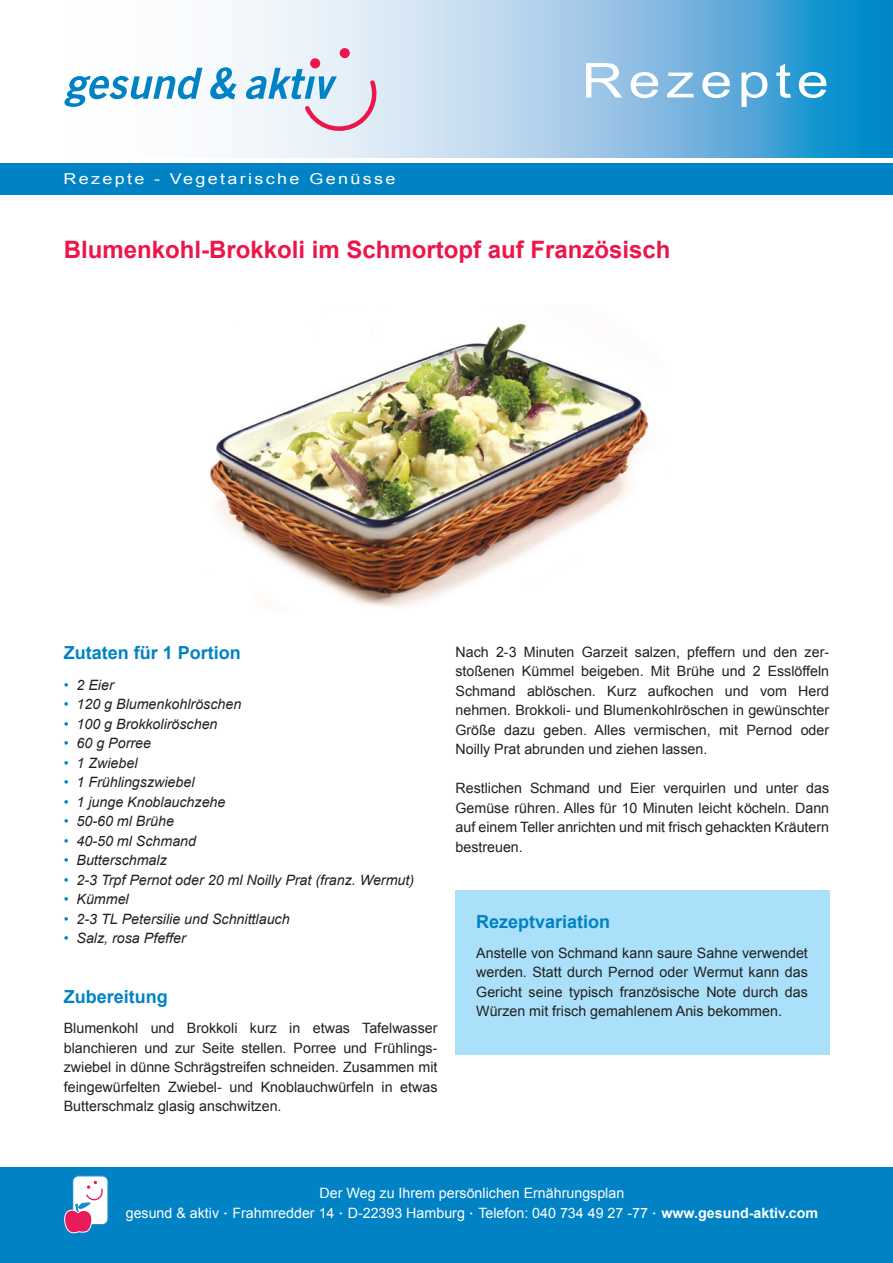
<style>
.page{position:relative;width:893px;height:1263px;background:#fff}
.page>*{position:absolute;margin:0;border:0;box-sizing:border-box;transform-origin:0 0}
.t1{font:48px "Arial";letter-spacing:.095em;color:#fff;scale:1.2 1}
.t2{font:700 24px "Arial";color:#ed164b}
.t3{font:700 18px "Arial";color:#0082c5}
.t4{font:15px "Arial";letter-spacing:.13em;color:#fff;scale:1.2 1}
.t5{font:14.25px/19.5px "Arial";color:#231f20;text-align:justify}
.t6{font:italic 14.25px "Arial";color:#231f20}
.t7{font:14.25px/19.5px "Arial";color:#fff;text-align:center}
.s1{font-style:normal;color:#0082c5}
.s2{font-family:"Trebuchet MS"}
.s3{font-weight:700}
</style>
<div class="page">
<svg style="left:197px;top:0;width:696px;height:157px;background:#94c7e6"></svg>
<div style="left:0;top:1168px;width:893px;height:95px;background:#0082c5"></div>
<div style="left:0;top:163px;width:893px;height:32px;background:#0082c5"></div>
<svg style="left:64px;top:68px;width:138px;height:39px"></svg>
<svg style="left:209px;top:67px;width:28px;height:32px"></svg>
<svg style="left:245px;top:68px;width:133px;height:64px"></svg>
<div style="left:310px;top:58px;width:10px;height:10px;background:#ed164b;border-radius:50%"></div>
<div style="left:340px;top:48px;width:10px;height:10px;background:#ed164b;border-radius:50%"></div>
<div style="left:73px;top:1176px;width:35px;height:49px;background:#fff;border-radius:6px"></div>
<div style="left:72px;top:1175px;width:37px;height:50px;border:1px solid #1f8acb;border-radius:6px"></div>
<svg style="left:64px;top:1181px;width:39px;height:52px"></svg>
<img style="left:210px;top:323px;width:439px;height:284px">
<div style="left:455px;top:890px;width:374px;height:164px;background:#aae0f9"></div>
<p class="t4" style="left:63px;top:169px;width:278px">Rezepte - Vegetarische Genüsse</p>
<h1 class="t1" style="left:581px;top:49px;width:208px">Rezepte</h1>
<h2 class="t2" style="left:64px;top:233px;width:608px">Blumenkohl-Brokkoli im Schmortopf auf Französisch</h2>
<p class="t3" style="left:64px;top:641px;width:179px">Zutaten für 1 Portion</p>
<p class="t6" style="left:64px;top:675px;width:51px"><span class="s1">•</span> 2 Eier</p>
<p class="t6" style="left:64px;top:695px;width:179px"><span class="s1">•</span> 120 g Blumenkohlröschen</p>
<p class="t6" style="left:64px;top:714px;width:155px"><span class="s1">•</span> 100 g Brokkoliröschen</p>
<p class="t6" style="left:64px;top:734px;width:89px"><span class="s1">•</span> 60 g Porree</p>
<p class="t6" style="left:64px;top:753px;width:75px"><span class="s1">•</span> 1 Zwiebel</p>
<p class="t6" style="left:64px;top:773px;width:132px"><span class="s1">•</span> 1 Frühlingszwiebel</p>
<p class="t6" style="left:64px;top:792px;width:163px"><span class="s1">•</span> 1 junge Knoblauchzehe</p>
<p class="t6" style="left:64px;top:812px;width:112px"><span class="s1">•</span> 50-60 ml Brühe</p>
<p class="t6" style="left:64px;top:831px;width:134px"><span class="s1">•</span> 40-50 ml Schmand</p>
<p class="t6" style="left:64px;top:851px;width:105px"><span class="s1">•</span> Butterschmalz</p>
<p class="t6" style="left:64px;top:870px;width:352px"><span class="s1">•</span> 2-3 Trpf Pernot oder 20 ml Noilly Prat (franz. Wermut)</p>
<p class="t6" style="left:64px;top:890px;width:67px"><span class="s1">•</span> Kümmel</p>
<p class="t6" style="left:64px;top:909px;width:227px"><span class="s1">•</span> 2-3 TL Petersilie und Schnittlauch</p>
<p class="t6" style="left:64px;top:929px;width:124px"><span class="s1">•</span> Salz, rosa Pfeffer</p>
<p class="t3" style="left:64px;top:985px;width:106px">Zubereitung</p>
<p class="t5" style="left:64px;top:1019px;width:375px">Blumenkohl und Brokkoli kurz in etwas Tafelwasser blanchieren und zur Seite stellen. Porree und Frühlings&shy;zwiebel in dünne Schrägstreifen schneiden. Zusammen mit feingewürfelten Zwiebel- und Knoblauchwürfeln in etwas Butterschmalz glasig anschwitzen.</p>
<p class="t5" style="left:455px;top:642px;width:375px">Nach 2-3 Minuten Garzeit salzen, pfeffern und den zer&shy;stoßenen Kümmel beigeben. Mit Brühe und 2 Esslöffeln Schmand ablöschen. Kurz aufkochen und vom Herd nehmen. Brokkoli- und Blumenkohlröschen in gewünschter Größe dazu geben. Alles vermischen, mit Pernod oder Noilly Prat abrunden und ziehen lassen.</p>
<p class="t5" style="left:455px;top:779px;width:375px">Restlichen Schmand und Eier verquirlen und unter das Gemüse rühren. Alles für 10 Minuten leicht köcheln. Dann auf einem Teller anrichten und mit frisch gehackten Kräutern bestreuen.</p>
<p class="t3" style="left:476px;top:909px;width:136px">Rezeptvariation</p>
<p class="t5" style="left:476px;top:943px;width:333px">Anstelle von Schmand kann saure Sahne verwendet werden. Statt durch Pernod oder Wermut kann das Gericht seine typisch französische Note durch das Würzen mit frisch gemahlenem Anis bekommen.</p>
<p class="t7" style="left:126px;top:1183px;width:694px">Der Weg zu Ihrem persönlichen Ernährungsplan<br>gesund &amp; aktiv <span class="s2">∙</span> Frahmredder 14 <span class="s2">∙</span> D-22393 Hamburg <span class="s2">∙</span> Telefon: 040 734 49 27 -77 <span class="s2">∙</span> <span class="s3">www.gesund-aktiv.com</span></p>
</div>
